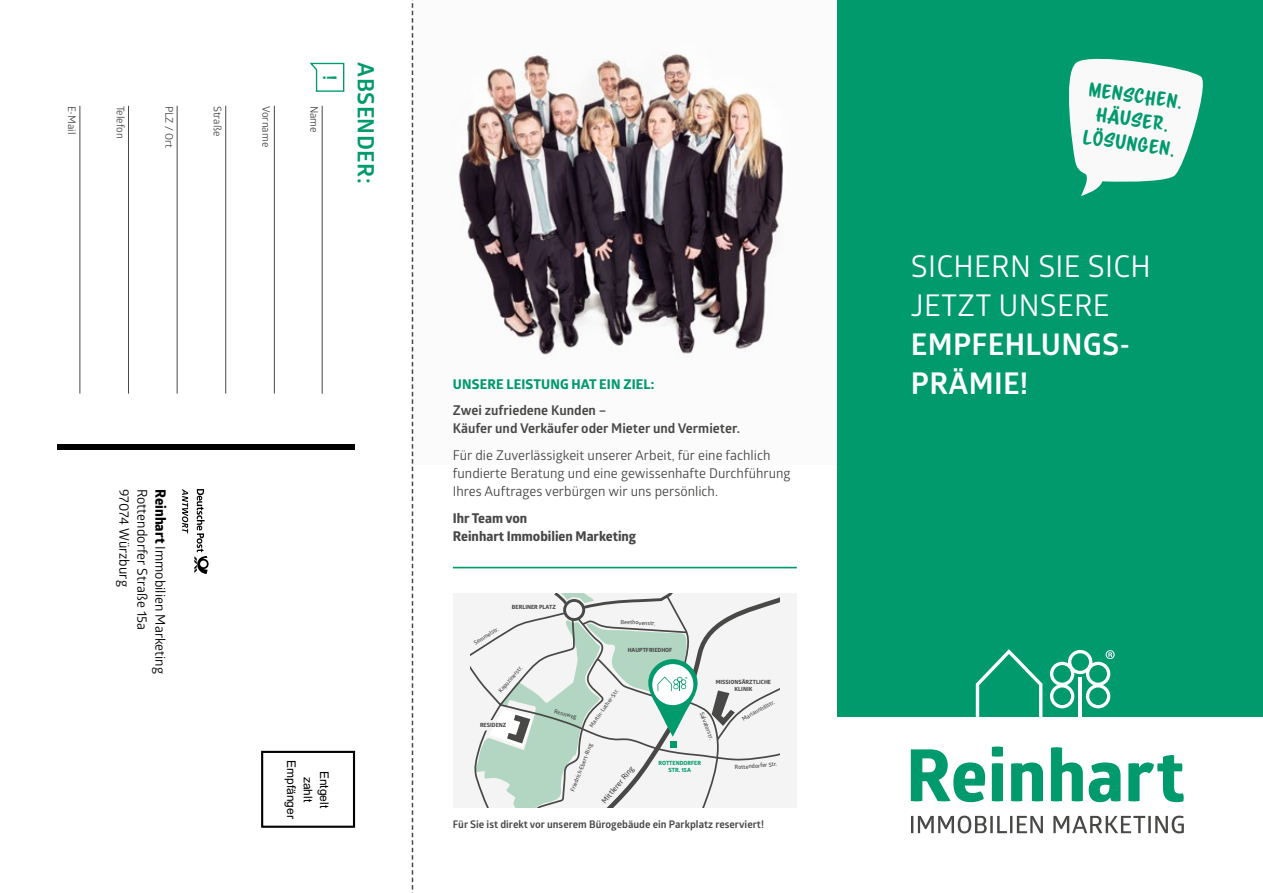
<style>
.page{position:relative;width:1263px;height:893px;background:#fff}
.page>*{position:absolute;margin:0;border:0;box-sizing:border-box;transform-origin:0 0}
.t1{font:30px/39px "Glober";letter-spacing:.01em;color:#fff}
.t2{font:700 30px/39px "Glober";letter-spacing:.01em;color:#fff}
.t3{font:700 22.5px "Glober";letter-spacing:.02em;color:#009a6c}
.t4{font:700 18.75px "Glober";color:#009a6c}
.t5{font:18px/24px "Scriptorama Markdown JF";color:#009a6c;text-align:center}
.t6{font:13.5px/18px "Glober";color:#484847}
.t7{font:700 13.5px/18px "Glober";color:#484847}
.t8{font:13.5px "Glober";color:#000}
.t9{font:700 13.5px/18px "Globerx";color:#484847}
.t10{font:700 13.5px "Globerx";letter-spacing:.01em;color:#009a6c}
.t11{font:12px/16.5px "Arial";color:#000;text-align:center}
.t12{font:700 10.5px "Glober";color:#484847}
.t13{font:10.5px "Glober";color:#484847}
.t14{font:600 7.5px "Glober";color:#484847}
.t15{font:600 5.7px "Glober";color:#484847}
.t16{font:700 5.7px/6.9px "Globerx";color:#484847;text-align:center}
.t17{font:700 5.7px/6.9px "Globerx";color:#009a6c;text-align:center}
.s1{font-family:"Globerx";font-weight:700;font-size:14.25px}
</style>
<div class="page">
<img style="left:413px;top:0;width:425px;height:465px">
<hr style="left:322px;top:106px;width:1px;height:288px;background:#484847">
<hr style="left:274px;top:106px;width:1px;height:288px;background:#484847">
<hr style="left:225px;top:106px;width:1px;height:288px;background:#484847">
<hr style="left:177px;top:106px;width:1px;height:288px;background:#484847">
<hr style="left:128px;top:106px;width:1px;height:288px;background:#484847">
<hr style="left:80px;top:106px;width:1px;height:288px;background:#484847">
<svg style="left:309px;top:62px;width:36px;height:30px"></svg>
<div style="left:57px;top:444px;width:298px;height:5px;background:#000"></div>
<div style="left:261px;top:751px;width:94px;height:77px;border:2px solid #000"></div>
<svg style="left:194px;top:489px;width:15px;height:85px"></svg>
<svg style="left:182px;top:489px;width:6px;height:44px"></svg>
<svg style="left:412px;top:0;width:1px;height:893px"></svg>
<svg style="left:469px;top:593px;width:311px;height:215px"></svg>
<div style="left:453px;top:593px;width:16px;height:215px;background:#f5f4f4"></div>
<div style="left:780px;top:593px;width:17px;height:215px;background:#f5f4f4"></div>
<div style="left:838px;top:0;width:425px;height:717px;background:#009a6c"></div>
<hr style="left:453px;top:567px;width:344px;height:1px;background:#009a6c">
<svg style="left:911px;top:816px;width:132px;height:17px"></svg>
<svg style="left:1053px;top:816px;width:131px;height:17px"></svg>
<svg style="left:976px;top:649px;width:66px;height:68px"></svg>
<hr style="left:1078px;top:677px;width:4px;height:40px;background:#fff">
<svg style="left:1050px;top:650px;width:65px;height:58px"></svg>
<svg style="left:911px;top:749px;width:74px;height:53px"></svg>
<svg style="left:992px;top:746px;width:11px;height:55px"></svg>
<svg style="left:1011px;top:762px;width:32px;height:39px"></svg>
<svg style="left:1051px;top:747px;width:32px;height:54px"></svg>
<svg style="left:1089px;top:762px;width:31px;height:40px"></svg>
<svg style="left:1128px;top:755px;width:56px;height:47px"></svg>
<svg style="left:1069px;top:58px;width:134px;height:138px"></svg>
<h3 class="t4" style="left:343px;top:75px;width:7px;rotate:90deg">!</h3>
<p class="t13" style="left:79px;top:106px;width:30px;rotate:90deg">E-Mail</p>
<p class="t13" style="left:128px;top:106px;width:34px;rotate:90deg">Telefon</p>
<p class="t13" style="left:176px;top:106px;width:44px;rotate:90deg">PLZ / Ort</p>
<p class="t13" style="left:225px;top:106px;width:32px;rotate:90deg">Straße</p>
<p class="t13" style="left:274px;top:106px;width:43px;rotate:90deg">Vorname</p>
<p class="t13" style="left:321px;top:106px;width:28px;rotate:90deg">Name</p>
<h2 class="t3" style="left:381px;top:62px;width:123px;rotate:90deg">ABSENDER:</h2>
<p class="t8" style="left:134px;top:489px;width:99px;rotate:90deg">97074 Würzburg</p>
<p class="t8" style="left:152px;top:489px;width:143px;rotate:90deg">Rottendorfer Straße 15a</p>
<p class="t8" style="left:170px;top:489px;width:186px;rotate:90deg"><span class="s1">Reinhart</span> Immobilien Marketing</p>
<p class="t11" style="left:331px;top:760px;width:60px;rotate:90deg">Entgelt zahlt<br>Empfänger</p>
<p class="t10" style="left:453px;top:374px;width:203px">UNSERE LEISTUNG HAT EIN ZIEL:</p>
<p class="t7" style="left:453px;top:401px;width:289px">Zwei zufriedene Kunden –<br>Käufer und Verkäufer oder Mieter und Vermieter.</p>
<p class="t6" style="left:453px;top:445px;width:339px">Für die Zuverlässigkeit unserer Arbeit, für eine fachlich fundierte Beratung und eine gewissenhafte Durchführung<br>Ihres Auftrages verbürgen wir uns persönlich.</p>
<p class="t9" style="left:453px;top:509px;width:185px">Ihr Team von<br>Reinhart Immobilien Marketing</p>
<p class="t16" style="left:512px;top:603px;width:45px">BERLINER PLATZ</p>
<p class="t15" style="left:621px;top:618px;width:36px;rotate:3deg">Beethovenstr.</p>
<p class="t15" style="left:472px;top:640px;width:30px;rotate:-32deg">Semmelstr.</p>
<p class="t15" style="left:497px;top:689px;width:35px;rotate:-49deg">Kapuzinerstr.</p>
<p class="t16" style="left:480px;top:721px;width:28px">RESIDENZ</p>
<p class="t16" style="left:628px;top:647px;width:46px">HAUPTFRIEDHOF</p>
<p class="t15" style="left:588px;top:724px;width:47px;rotate:-55deg">Martin-Luther-Str.</p>
<p class="t15" style="left:555px;top:707px;width:25px;rotate:15deg">Rennweg</p>
<p class="t15" style="left:569px;top:790px;width:52px;rotate:-69deg">Friedrich-Ebert-Ring</p>
<p class="t14" style="left:599px;top:799px;width:47px;rotate:-50deg">Mittlerer Ring</p>
<p class="t16" style="left:716px;top:679px;width:57px">MISSIONSÄRZTLICHE<br>KLINIK</p>
<p class="t15" style="left:705px;top:710px;width:31px;rotate:70deg">Salvatorstr.</p>
<p class="t17" style="left:658px;top:760px;width:44px">ROTTENDORFER<br>STR. 15A</p>
<p class="t15" style="left:741px;top:716px;width:38px;rotate:-29deg">Mariannhillstr.</p>
<p class="t15" style="left:734px;top:763px;width:44px;rotate:-4deg">Rottendorfer Str.</p>
<p class="t12" style="left:453px;top:817px;width:313px">Für Sie ist direkt vor unserem Bürogebäude ein Parkplatz reserviert!</p>
<h3 class="t5" style="left:1091px;top:77px;width:96px;rotate:8deg">Menschen.<br>Häuser.<br>Lösungen.</h3>
<h1 class="t1" style="left:911px;top:245px;width:241px">SICHERN SIE SICH<br>JETZT UNSERE</h1>
<h1 class="t2" style="left:911px;top:324px;width:221px">EMPFEHLUNGS-<br>PRÄMIE!</h1>
</div>
